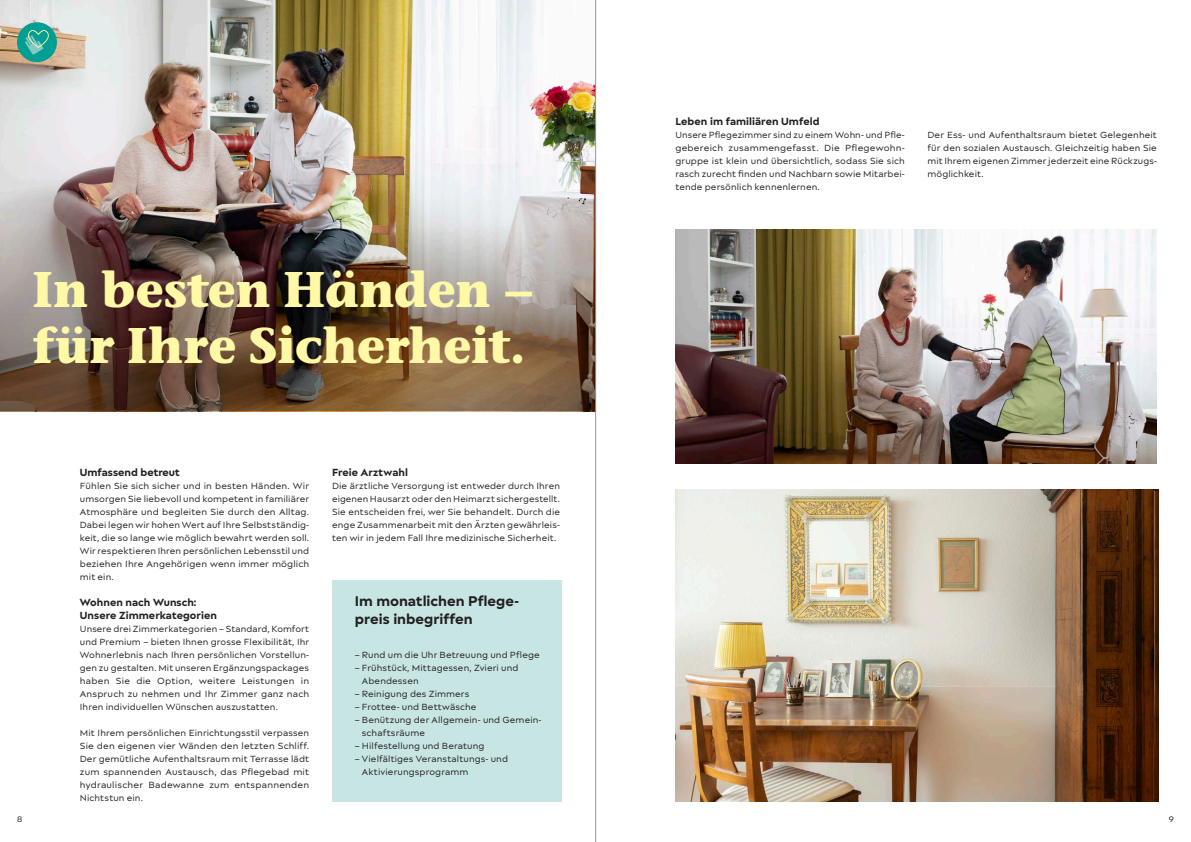
<style>
.page{position:relative;width:1191px;height:842px;background:#fff}
.page>*{position:absolute;margin:0;border:0;box-sizing:border-box;transform-origin:0 0}
.t1{font:700 50px/56px "Stone Informal ITC Pro";letter-spacing:-.005em;color:#fff8a6}
.Untertitel_2{font:700 15px/18px "Matteo";color:#231f20}
.Untertitel{font:700 11px "Matteo";letter-spacing:.005em;color:#231f20}
.Lauftext_Block{font:9.5px/13px "Matteo";letter-spacing:.01em;color:#231f20;text-align:justify}
.t2{font:8.5px "Matteo";color:#231f20}
</style>
<div class="page">
<img style="left:0;top:0;width:595px;height:225px">
<img style="left:675px;top:229px;width:482px;height:234px">
<img style="left:675px;top:489px;width:483px;height:312px">
<img style="left:0;top:225px;width:595px;height:186px">
<div style="left:17px;top:22px;width:40px;height:40px;background:#009e93;border-radius:50%"></div>
<svg style="left:25px;top:30px;width:24px;height:25px"></svg>
<div style="left:332px;top:580px;width:229px;height:221px;background:#c7e5e3"></div>
<hr style="left:595px;top:0;width:1px;height:842px;background:#939598">
<p class="t1" style="left:33px;top:262px;width:503px">In besten Händen – für Ihre Sicherheit.</p>
<p class="Untertitel" style="left:80px;top:466px;width:101px">Umfassend betreut</p>
<p class="Lauftext_Block" style="left:80px;top:479px;width:231px">Fühlen Sie sich sicher und in besten Händen. Wir umsorgen Sie liebevoll und kompetent in familiärer Atmosphäre und begleiten Sie durch den Alltag.<br>Dabei legen wir hohen Wert auf Ihre Selbstständig&shy;keit, die so lange wie möglich bewahrt werden soll.<br>Wir respektieren Ihren persönlichen Lebensstil und beziehen Ihre Angehörigen wenn immer möglich mit ein.</p>
<p class="Untertitel" style="left:80px;top:596px;width:118px">Wohnen nach Wunsch:</p>
<p class="Untertitel" style="left:80px;top:609px;width:138px">Unsere Zimmerkategorien</p>
<p class="Lauftext_Block" style="left:80px;top:622px;width:231px">Unsere drei Zimmerkategorien – Standard, Komfort</p>
<p class="Lauftext_Block" style="left:80px;top:635px;width:231px">und Premium – bieten Ihnen grosse Flexibilität, Ihr Wohnerlebnis nach Ihren persönlichen Vorstellun&shy;gen zu gestalten. Mit unseren Ergänzungspackages haben Sie die Option, weitere Leistungen in Anspruch zu nehmen und Ihr Zimmer ganz nach Ihren individuellen Wünschen auszustatten.</p>
<p class="Lauftext_Block" style="left:80px;top:726px;width:231px">Mit Ihrem persönlichen Einrichtungsstil verpassen Sie den eigenen vier Wänden den letzten Schliff.<br>Der gemütliche Aufenthaltsraum mit Terrasse lädt</p>
<p class="Lauftext_Block" style="left:80px;top:765px;width:231px">zum spannenden Austausch, das Pflegebad mit hydraulischer Badewanne zum entspannenden Nichtstun ein.</p>
<p class="Untertitel" style="left:332px;top:466px;width:77px">Freie Arztwahl</p>
<p class="Lauftext_Block" style="left:332px;top:479px;width:229px">Die ärztliche Versorgung ist entweder durch Ihren eigenen Hausarzt oder den Heimarzt sichergestellt.<br>Sie entscheiden frei, wer Sie behandelt. Durch die enge Zusammenarbeit mit den Ärzten gewährleis&shy;ten wir in jedem Fall Ihre medizinische Sicherheit.</p>
<p class="Untertitel_2" style="left:355px;top:592px;width:166px">Im monatlichen Pflege&shy;preis inbegriffen</p>
<p class="Lauftext_Block" style="left:355px;top:648px;width:186px">– Rund um die Uhr Betreuung und Pflege</p>
<p class="Lauftext_Block" style="left:362px;top:661px;width:158px;text-indent:-7px">– Frühstück, Mittagessen, Zvieri und<br>Abendessen</p>
<p class="Lauftext_Block" style="left:355px;top:687px;width:116px">– Reinigung des Zimmers</p>
<p class="Lauftext_Block" style="left:355px;top:700px;width:123px">– Frottee- und Bettwäsche</p>
<p class="Lauftext_Block" style="left:362px;top:713px;width:181px;text-indent:-7px">– Benützung der Allgemein- und Gemein&shy;schaftsräume</p>
<p class="Lauftext_Block" style="left:355px;top:739px;width:131px">– Hilfestellung und Beratung</p>
<p class="Lauftext_Block" style="left:362px;top:752px;width:148px;text-indent:-7px">– Vielfältiges Veranstaltungs- und<br>Aktivierungsprogramm</p>
<p class="Untertitel" style="left:675px;top:115px;width:146px">Leben im familiären Umfeld</p>
<p class="Lauftext_Block" style="left:675px;top:128px;width:231px">Unsere Pflegezimmer sind zu einem Wohn- und Pfle&shy;gebereich zusammengefasst. Die Pflegewohn&shy;gruppe ist klein und übersichtlich, sodass Sie sich rasch zurecht finden und Nachbarn sowie Mitarbei&shy;tende persönlich kennenlernen.</p>
<p class="Lauftext_Block" style="left:927px;top:128px;width:231px">Der Ess- und Aufenthaltsraum bietet Gelegenheit für den sozialen Austausch. Gleichzeitig haben Sie mit Ihrem eigenen Zimmer jederzeit eine Rückzugs&shy;möglichkeit.</p>
<p class="t2" style="left:17px;top:814px;width:7px">8</p>
<p class="t2" style="left:1168px;top:814px;width:7px">9</p>
</div>
